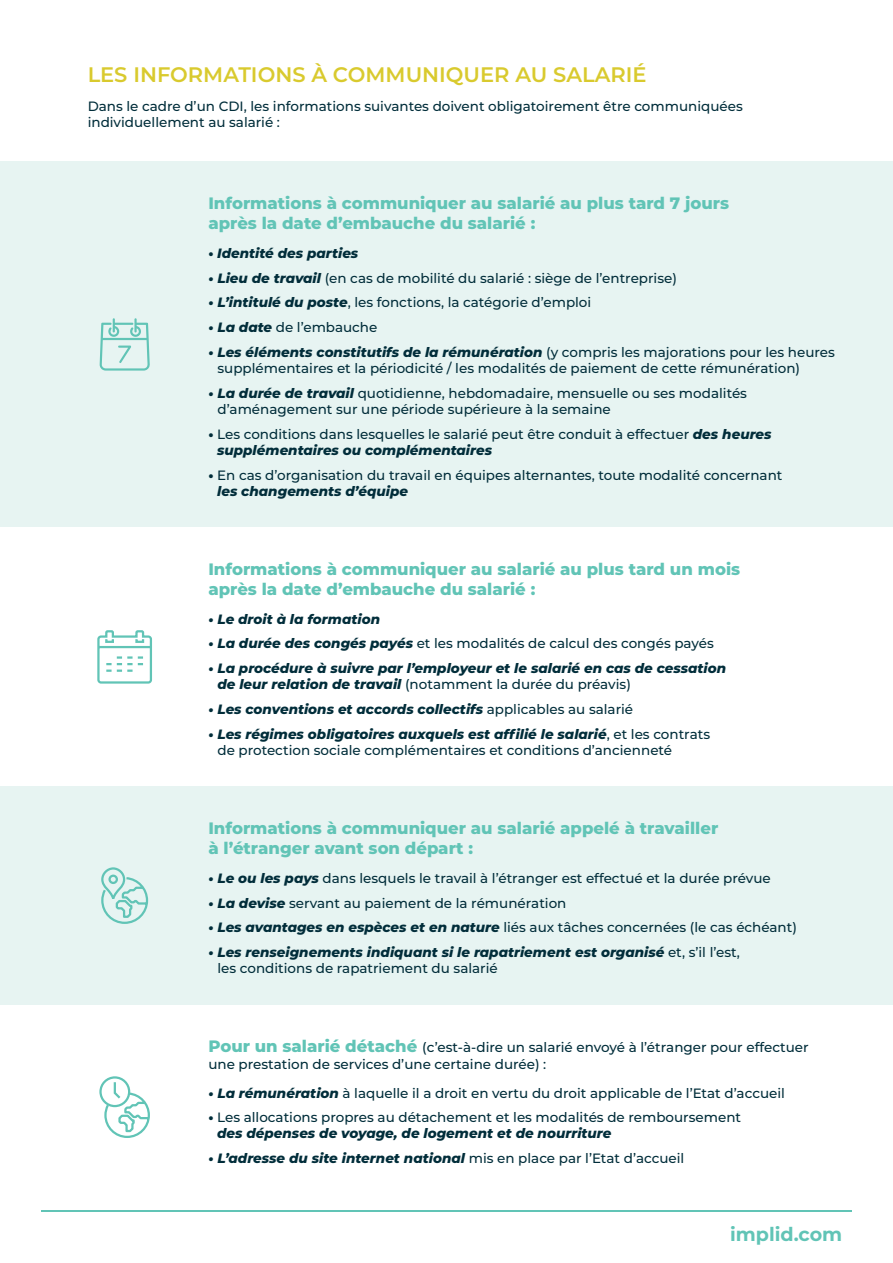
<style>
.page{position:relative;width:893px;height:1263px;background:#fff}
.page>*{position:absolute;margin:0;border:0;box-sizing:border-box;transform-origin:0 0}
.t1{font:600 21px "Montserrat";color:#d9ca2e}
.t2{font:700 19.05px "Montserrat";color:#61c4b6}
.t3{font:800 16.5px/19.8px "Montserrat";color:#61c4b6}
.t4{font:500 13.5px/16.2px "Montserrat";color:#012d3a}
.t5{font:italic 800 13.5px/16.2px "Montserrat";color:#012d3a}
.s1{font-style:normal}
.s2{font-weight:800;font-style:italic}
.s3{font-weight:800}
.s4{font-weight:500;font-style:normal}
.s5{font-weight:800;font-size:16.5px;color:#61c4b6}
</style>
<div class="page">
<div style="left:0;top:162px;width:893px;height:365px;background:#e7f4f2"></div>
<div style="left:0;top:786px;width:893px;height:219px;background:#e7f4f2"></div>
<hr style="left:41px;top:1210px;width:811px;height:1px;background:#61c4b6">
<svg style="left:100px;top:318px;width:50px;height:53px"></svg>
<svg style="left:97px;top:630px;width:55px;height:54px"></svg>
<svg style="left:101px;top:867px;width:48px;height:57px"></svg>
<svg style="left:99px;top:1076px;width:51px;height:62px"></svg>
<p class="t1" style="left:88px;top:60px;width:560px">LES INFORMATIONS À COMMUNIQUER AU SALARIÉ</p>
<p class="t4" style="left:88px;top:98px;width:657px">Dans le cadre d’un CDI, les informations suivantes doivent obligatoirement être communiquées individuellement au salarié :</p>
<p class="t3" style="left:208px;top:192px;width:522px">Informations à communiquer au salarié au plus tard 7 jours après la date d’embauche du salarié :</p>
<p class="t5" style="left:208px;top:244px;width:151px"><span class="s1">•</span> Identité des parties</p>
<p class="t4" style="left:208px;top:269px;width:470px"><span class="s2">• Lieu de travail</span> (en cas de mobilité du salarié : siège de l’entreprise)</p>
<p class="t4" style="left:208px;top:294px;width:384px"><span class="s2">• L’intitulé du poste</span>, les fonctions, la catégorie d’emploi</p>
<p class="t4" style="left:208px;top:319px;width:171px"><span class="s2">• La date</span> de l’embauche</p>
<p class="t4" style="left:217px;top:343px;width:619px;text-indent:-9px"><span class="s2">• Les éléments constitutifs de la rémunération</span> (y compris les majorations pour les heures supplémentaires et la périodicité / les modalités de paiement de cette rémunération)</p>
<p class="t4" style="left:217px;top:384px;width:531px;text-indent:-9px"><span class="s2">• La durée de travail</span> quotidienne, hebdomadaire, mensuelle ou ses modalités d’aménagement sur une période supérieure à la semaine</p>
<p class="t4" style="left:217px;top:425px;width:556px;text-indent:-9px"><span class="s3">•</span> Les conditions dans lesquelles le salarié peut être conduit à effectuer <span class="s2">des heures supplémentaires ou complémentaires</span></p>
<p class="t4" style="left:217px;top:466px;width:567px;text-indent:-9px"><span class="s3">•</span> En cas d’organisation du travail en équipes alternantes, toute modalité concernant <span class="s2">les changements d’équipe</span></p>
<p class="t3" style="left:208px;top:558px;width:533px">Informations à communiquer au salarié au plus tard un mois après la date d’embauche du salarié :</p>
<p class="t5" style="left:208px;top:610px;width:173px">• Le droit à la formation</p>
<p class="t4" style="left:208px;top:635px;width:507px"><span class="s2">• La durée des congés payés</span> et les modalités de calcul des congés payés</p>
<p class="t5" style="left:217px;top:659px;width:510px;text-indent:-9px">• La procédure à suivre par l’employeur et le salarié en cas de cessation de leur relation de travail <span class="s4">(notamment la durée du préavis)</span></p>
<p class="t5" style="left:208px;top:700px;width:426px">• Les conventions et accords collectifs <span class="s4">applicables au salarié</span></p>
<p class="t4" style="left:217px;top:725px;width:494px;text-indent:-9px"><span class="s2">• Les régimes obligatoires auxquels est affilié le salarié</span>, et les contrats de protection sociale complémentaires et conditions d’ancienneté</p>
<p class="t3" style="left:208px;top:817px;width:511px">Informations à communiquer au salarié appelé à travailler à l’étranger avant son départ :</p>
<p class="t4" style="left:208px;top:869px;width:564px"><span class="s2">• Le ou les pays</span> dans lesquels le travail à l’étranger est effectué et la durée prévue</p>
<p class="t4" style="left:208px;top:894px;width:360px"><span class="s2">• La devise</span> servant au paiement de la rémunération</p>
<p class="t4" style="left:208px;top:919px;width:590px"><span class="s2">• Les avantages en espèces et en nature</span> liés aux tâches concernées (le cas échéant)</p>
<p class="t5" style="left:217px;top:943px;width:524px;text-indent:-9px">• Les renseignements indiquant si le rapatriement est organisé <span class="s4">et, s’il l’est, les conditions de rapatriement du salarié</span></p>
<p class="t4" style="left:208px;top:1039px;width:602px"><span class="s5">Pour un salarié détaché</span> (c’est-à-dire un salarié envoyé à l’étranger pour effectuer une prestation de services d’une certaine durée) :</p>
<p class="t4" style="left:208px;top:1084px;width:578px"><span class="s2">• La rémunération</span> à laquelle il a droit en vertu du droit applicable de l’Etat d’accueil</p>
<p class="t4" style="left:217px;top:1109px;width:525px;text-indent:-9px"><span class="s3">•</span> Les allocations propres au détachement et les modalités de remboursement <span class="s2">des dépenses de voyage, de logement et de nourriture</span></p>
<p class="t5" style="left:208px;top:1149px;width:477px">• L’adresse du site internet national <span class="s4">mis en place par l’Etat d’accueil</span></p>
<p class="t2" style="left:730px;top:1221px;width:114px">implid.com</p>
</div>
